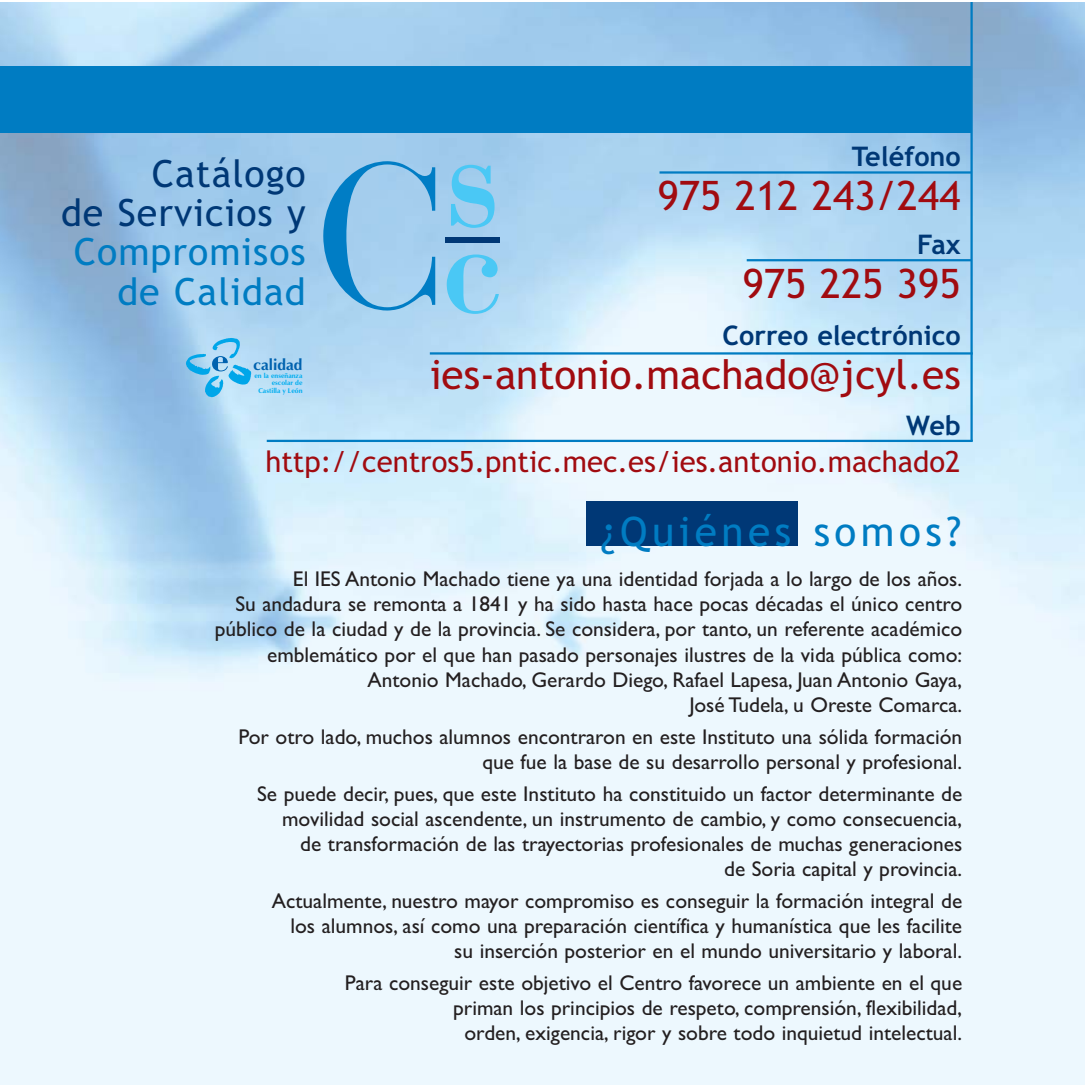
<style>
.page{position:relative;width:1085px;height:1085px;background:#fff}
.page>*{position:absolute;margin:0;border:0;box-sizing:border-box;transform-origin:0 0}
.t1{font:40.5px "Trebuchet MS";color:#a10b10}
.t2{font:40.5px "Trebuchet MS";letter-spacing:.11em;color:#007cc2}
.t3{font:37.57px/39.4px "Trebuchet MS";letter-spacing:.025em;color:#003876;text-align:right}
.t4{font:37.57px/39.4px "Trebuchet MS";letter-spacing:.025em;color:#007cc2;text-align:right}
.t5{font:29.25px "Trebuchet MS";color:#a10b10}
.t6{font:700 27px "Trebuchet MS";color:#003876}
.t7{font:21.38px/25.2px "Gill Sans";color:#231f20;text-align:right}
.t8{font:700 15.53px "Optima";color:#0062af}
.t9{font:700 6.98px/7.4px "Optima";color:#00adef;text-align:right}
</style>
<div class="page">
<img style="left:0;top:2px;width:1084px;height:1082px">
<div style="left:0;top:66px;width:971px;height:67px;background:#007cc2"></div>
<hr style="left:430px;top:352px;width:542px;height:2px;background:#007cc2">
<hr style="left:267px;top:439px;width:705px;height:3px;background:#007cc2">
<hr style="left:659px;top:171px;width:312px;height:2px;background:#007cc2">
<hr style="left:746px;top:259px;width:225px;height:2px;background:#007cc2">
<hr style="left:970px;top:2px;width:2px;height:439px;background:#007cc2">
<div style="left:586px;top:501px;width:212px;height:45px;background:#003876"></div>
<svg style="left:451px;top:165px;width:43px;height:63px;background:#7acaf0"></svg>
<svg style="left:446px;top:254px;width:53px;height:60px;background:#89d0f2"></svg>
<div style="left:445px;top:237px;width:55px;height:6px;background:#003876"></div>
<svg style="left:323px;top:161px;width:112px;height:149px;background:#84bee6"></svg>
<svg style="left:186px;top:338px;width:65px;height:59px;background:#85c9ee"></svg>
<p class="t6" style="left:851px;top:146px;width:111px">Teléfono</p>
<h1 class="t1" style="left:657px;top:180px;width:304px">975 212 243/244</h1>
<p class="t6" style="left:916px;top:234px;width:45px">Fax</p>
<h1 class="t1" style="left:742px;top:268px;width:219px">975 225 395</h1>
<p class="t6" style="left:722px;top:325px;width:240px">Correo electrónico</p>
<h1 class="t1" style="left:430px;top:359px;width:532px">ies-antonio.machado@jcyl.es</h1>
<p class="t6" style="left:906px;top:415px;width:56px">Web</p>
<h3 class="t5" style="left:265px;top:450px;width:696px">http://centros5.pntic.mec.es/ies.antonio.machado2</h3>
<h1 class="t2" style="left:601px;top:516px;width:362px">¿Quiénes somos?</h1>
<h2 class="t3" style="left:61px;top:157px;width:246px">Catálogo<br>de Servicios y</h2>
<h2 class="t4" style="left:74px;top:235px;width:233px">Compromisos de Calidad</h2>
<p class="t8" style="left:253px;top:358px;width:51px">calidad</p>
<p class="t9" style="left:254px;top:372px;width:50px">en la enseñanza escolar de<br>Castilla y León</p>
<p class="t7" style="left:215px;top:568px;width:748px">El IES Antonio Machado tiene ya una identidad forjada a lo largo de los años.<br>Su andadura se remonta a 1841 y ha sido hasta hace pocas décadas el único centro público de la ciudad y de la provincia. Se considera, por tanto, un referente académico emblemático por el que han pasado personajes ilustres de la vida pública como:<br>Antonio Machado, Gerardo Diego, Rafael Lapesa, Juan Antonio Gaya,<br>José Tudela, u Oreste Comarca.</p>
<p class="t7" style="left:238px;top:726px;width:725px">Por otro lado, muchos alumnos encontraron en este Instituto una sólida formación que fue la base de su desarrollo personal y profesional.</p>
<p class="t7" style="left:257px;top:783px;width:706px">Se puede decir, pues, que este Instituto ha constituido un factor determinante de movilidad social ascendente, un instrumento de cambio, y como consecuencia, de transformación de las trayectorias profesionales de muchas generaciones<br>de Soria capital y provincia.</p>
<p class="t7" style="left:272px;top:890px;width:691px">Actualmente, nuestro mayor compromiso es conseguir la formación integral de los alumnos, así como una preparación científica y humanística que les facilite su inserción posterior en el mundo universitario y laboral.</p>
<p class="t7" style="left:345px;top:972px;width:618px">Para conseguir este objetivo el Centro favorece un ambiente en el que priman los principios de respeto, comprensión, flexibilidad,<br>orden, exigencia, rigor y sobre todo inquietud intelectual.</p>
</div>
